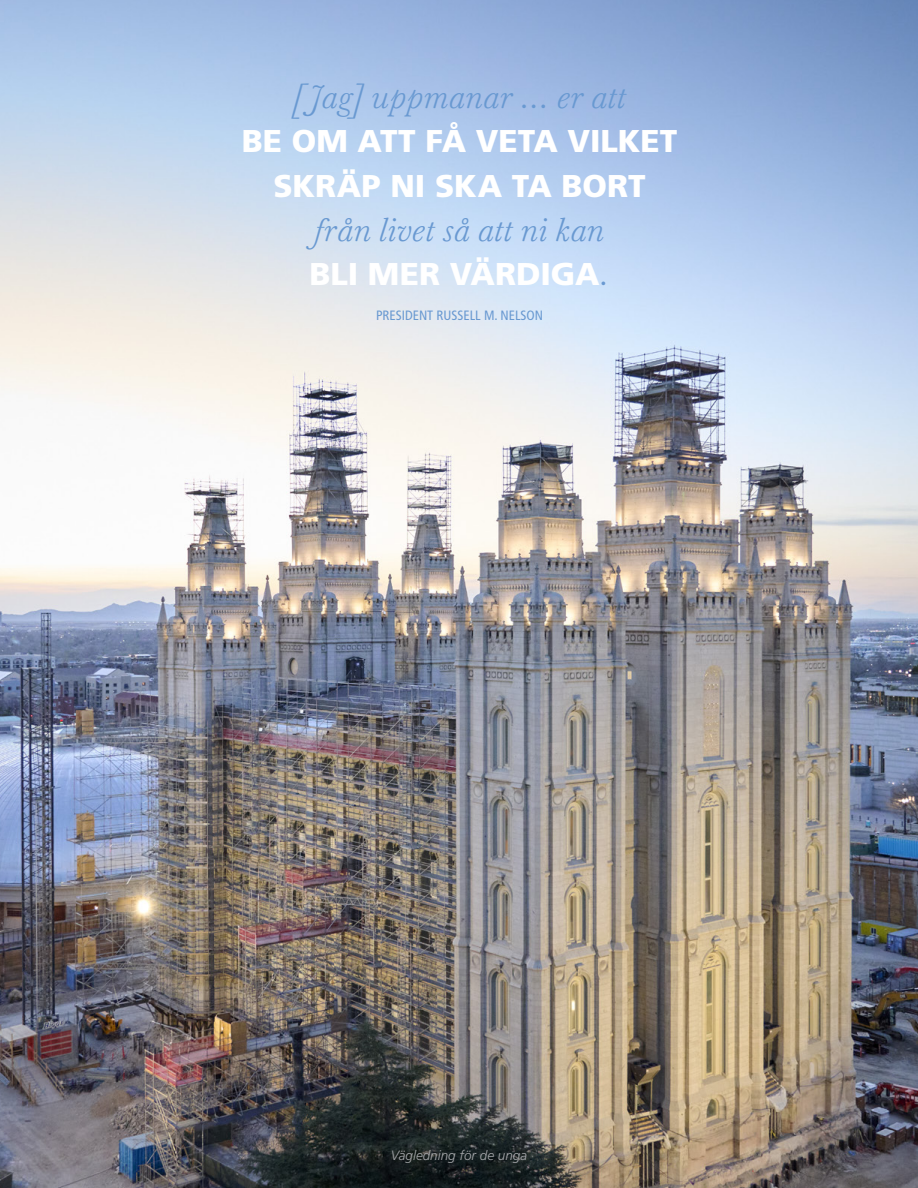
<style>
.page{position:relative;width:918px;height:1188px;background:#fff}
.page>*{position:absolute;margin:0;border:0;box-sizing:border-box;transform-origin:0 0}
.Nelson_Quote1{font:900 31.5px/44.2px "Frutigerlds Lat";color:#fff;text-align:center}
.Nelson_Quote1_Citati{font:condensed 13.5px "Frutigerlds Lat";color:#6999d1}
.FolioL{font:italic 300 13.5px "Frutigerlds Lat";color:#a7a9ac}
.s1{font-family:"Mc Kaylds Lat";font-weight:300;font-style:italic;color:#6999d1}
</style>
<div class="page">
<img style="left:0;top:0;width:918px;height:1188px">
<p class="Nelson_Quote1" style="left:242px;top:75px;width:437px"><span class="s1">[ Jag] uppmanar … er att<br></span>BE OM ATT FÅ VETA VILKET<br>SKRÄP NI SKA TA BORT <span class="s1">från livet så att ni kan<br></span>BLI MER VÄRDIGA<span class="s1">.</span></p>
<p class="Nelson_Quote1_Citati" style="left:376px;top:305px;width:168px">PRESIDENT RUSSELL M. NELSON</p>
<p class="FolioL" style="left:391px;top:1145px;width:138px">Vägledning för de unga</p>
</div>
